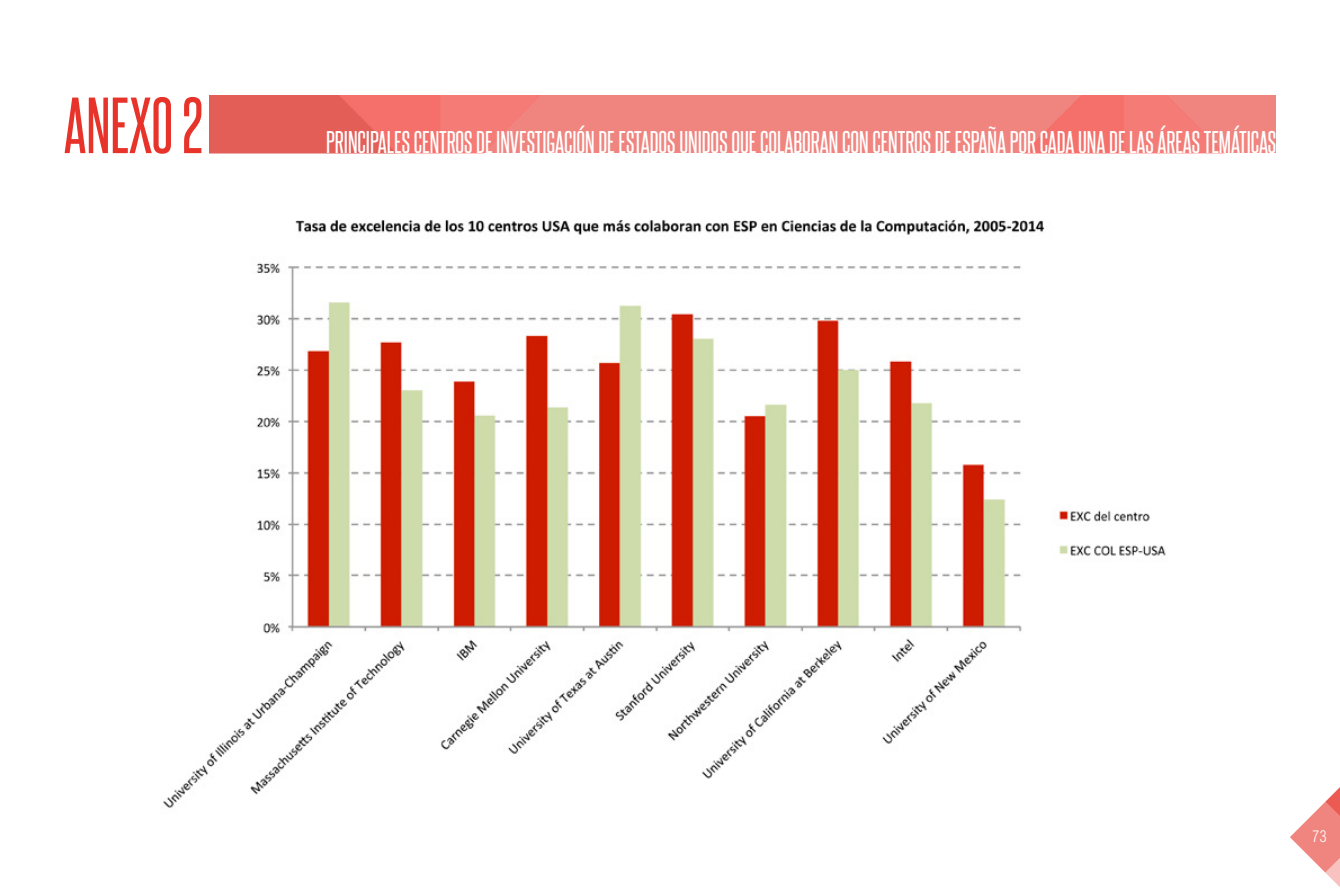
<style>
.page{position:relative;width:1340px;height:893px;background:#fff}
.page>*{position:absolute;margin:0;border:0;box-sizing:border-box;transform-origin:0 0}
.t1{font:67.5px "Steelfish Rg";color:#e7332a}
.t2{font:27px "Steelfish Rg";color:#fff}
.t3{font:300 condensed 15.75px "Swiss 721 BT";color:#fff}
</style>
<div class="page">
<svg style="left:1290px;top:788px;width:49px;height:98px"></svg>
<img style="left:163px;top:220px;width:1003px;height:588px">
<img style="left:210px;top:96px;width:1066px;height:57px">
<h1 class="t1" style="left:64px;top:84px;width:141px">ANEXO 2</h1>
<p class="t2" style="left:326px;top:126px;width:951px">PRINCIPALES CENTROS DE INVESTIGACIÓN DE ESTADOS UNIDOS QUE COLABORAN CON CENTROS DE ESPAÑA POR CADA UNA DE LAS ÁREAS TEMÁTICAS</p>
<p class="t3" style="left:1312px;top:827px;width:16px">73</p>
</div>
